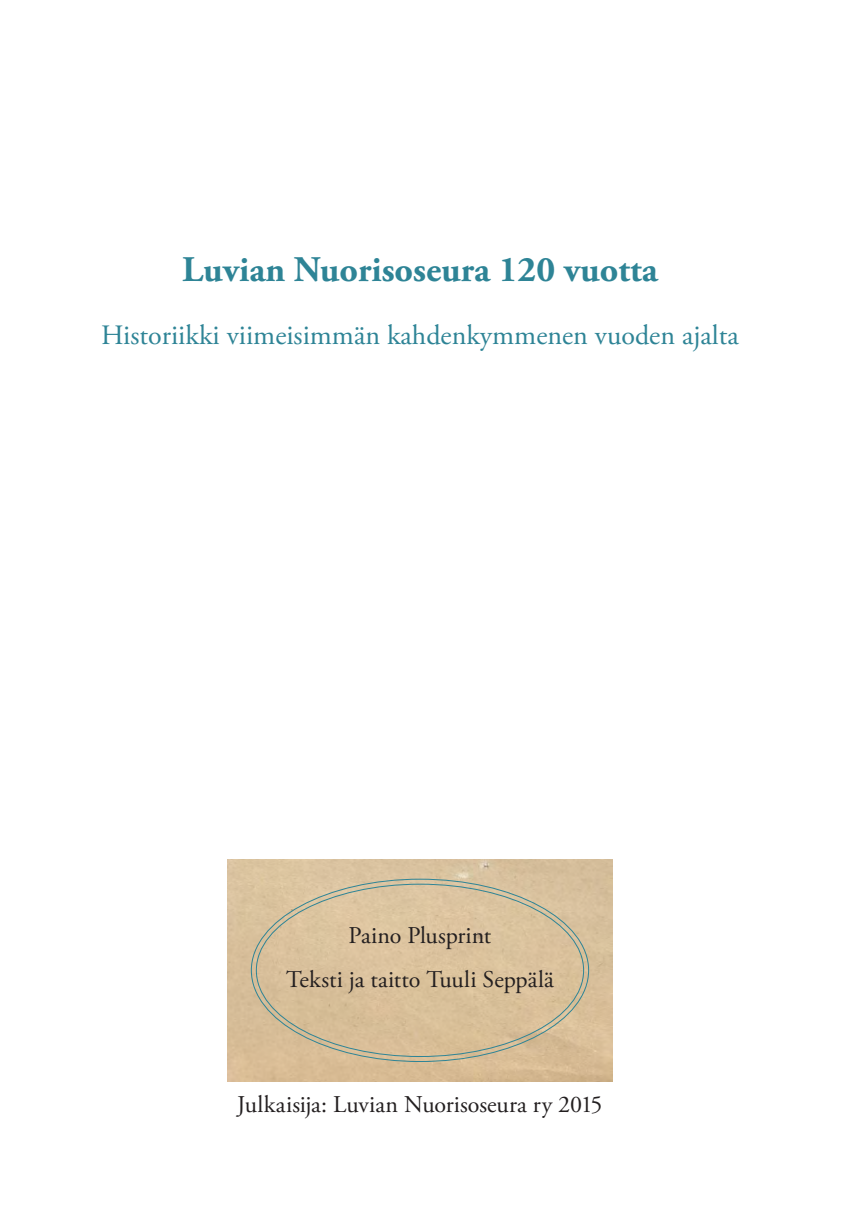
<style>
.page{position:relative;width:857px;height:1225px;background:#fff}
.page>*{position:absolute;margin:0;border:0;box-sizing:border-box;transform-origin:0 0}
.t1{font:700 36px "Adobe Garamond Pro";color:#2e8496}
.t2{font:28px "Adobe Garamond Pro";color:#2e8496}
.t3{font:24px "Adobe Garamond Pro";color:#231f20}
</style>
<div class="page">
<img style="left:227px;top:859px;width:385px;height:222px">
<p class="t1" style="left:182px;top:249px;width:476px">Luvian Nuorisoseura 120 vuotta</p>
<p class="t2" style="left:101px;top:318px;width:638px">Historiikki viimeisimmän kahdenkymmenen vuoden ajalta</p>
<p class="t3" style="left:348px;top:921px;width:144px">Paino Plusprint</p>
<p class="t3" style="left:286px;top:965px;width:269px">Teksti ja taitto Tuuli Seppälä</p>
<p class="t3" style="left:237px;top:1090px;width:366px">Julkaisija: Luvian Nuorisoseura ry 2015</p>
</div>
